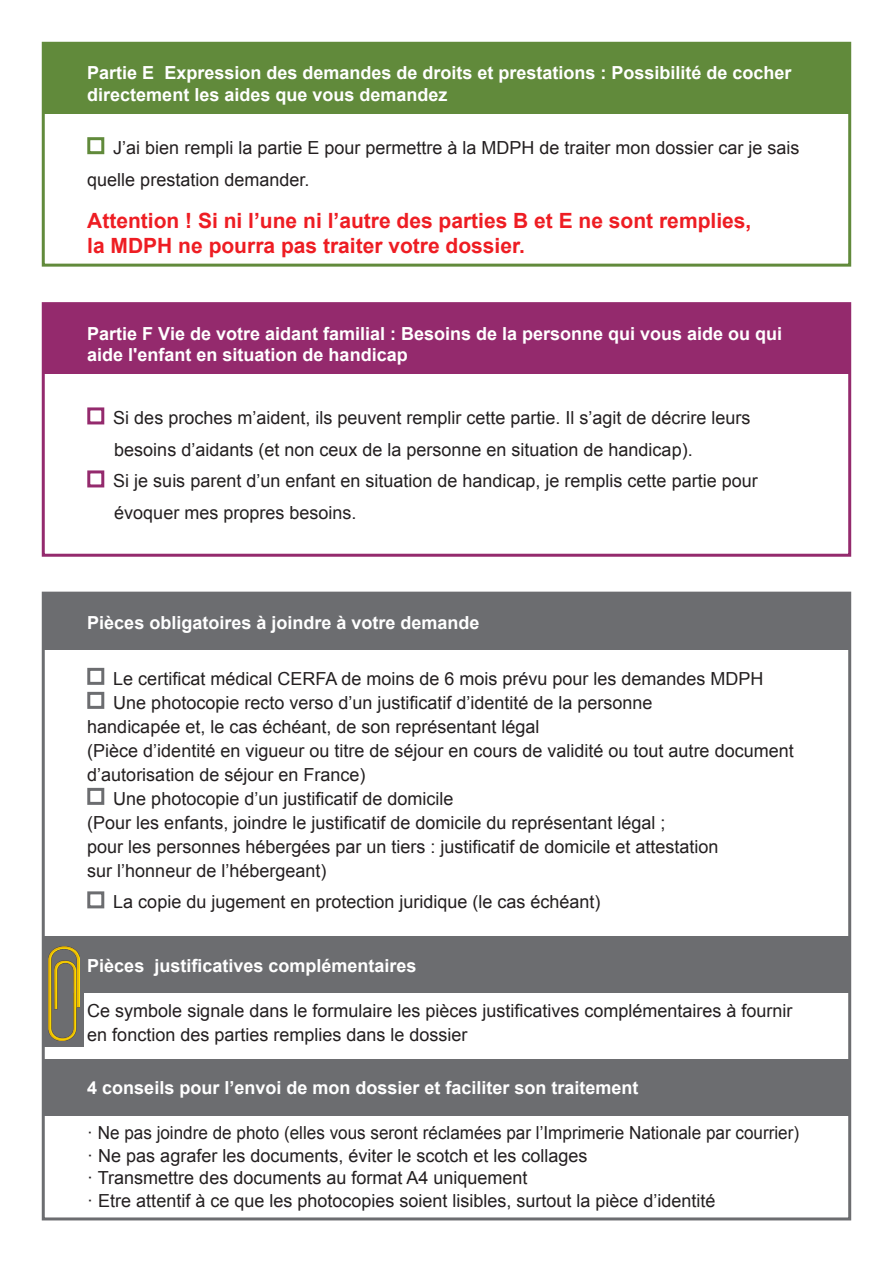
<style>
.page{position:relative;width:893px;height:1263px;background:#fff}
.page>*{position:absolute;margin:0;border:0;box-sizing:border-box;transform-origin:0 0}
.t1{font:700 21px/25.2px "Arial";color:#ee1d23}
.t2{font:18px/31.5px "Arial";color:#231f20}
.t3{font:700 18px/21.6px "Arial";color:#fff}
.t4{font:18px "Arial";color:#231f20;scale:.95 1}
</style>
<div class="page">
<div style="left:43px;top:1059px;width:808px;height:57px;background:#6c6d70"></div>
<div style="left:42px;top:936px;width:808px;height:57px;background:#6c6d70"></div>
<div style="left:43px;top:43px;width:808px;height:71px;background:#618a3b"></div>
<div style="left:87px;top:137px;width:17px;height:17px;border:3px solid #618a3b"></div>
<div style="left:42px;top:42px;width:809px;height:225px;border:3px solid #618a3b"></div>
<div style="left:43px;top:304px;width:808px;height:70px;background:#942a6d"></div>
<div style="left:87px;top:407px;width:17px;height:17px;border:3px solid #942a6d"></div>
<div style="left:87px;top:470px;width:17px;height:17px;border:3px solid #942a6d"></div>
<div style="left:42px;top:302px;width:809px;height:255px;border:3px solid #942a6d"></div>
<div style="left:43px;top:593px;width:808px;height:57px;background:#6c6d70"></div>
<div style="left:87px;top:668px;width:17px;height:17px;border:3px solid #6c6d70"></div>
<div style="left:87px;top:692px;width:17px;height:17px;border:3px solid #6c6d70"></div>
<div style="left:87px;top:788px;width:17px;height:17px;border:3px solid #6c6d70"></div>
<div style="left:87px;top:891px;width:17px;height:17px;border:3px solid #6c6d70"></div>
<div style="left:42px;top:592px;width:809px;height:628px;border:3px solid #6c6d70"></div>
<div style="left:44px;top:977px;width:39px;height:69px;background:#6c6d70"></div>
<img style="left:49px;top:946px;width:31px;height:94px">
<p class="t3" style="left:87px;top:63px;width:706px">Partie E Expression des demandes de droits et prestations : Possibilité de cocher directement les aides que vous demandez</p>
<p class="t2" style="left:87px;top:132px;width:714px;text-indent:26px">J’ai bien rempli la partie E pour permettre à la MDPH de traiter mon dossier car je sais quelle prestation demander.</p>
<p class="t1" style="left:87px;top:209px;width:666px">Attention ! Si ni l’une ni l’autre des parties B et E ne sont remplies, la MDPH ne pourra pas traiter votre dossier.</p>
<p class="t3" style="left:87px;top:323px;width:696px">Partie F Vie de votre aidant familial : Besoins de la personne qui vous aide ou qui aide l'enfant en situation de handicap</p>
<p class="t2" style="left:113px;top:403px;width:639px">Si des proches m’aident, ils peuvent remplir cette partie. Il s’agit de décrire leurs besoins d’aidants (et non ceux de la personne en situation de handicap).</p>
<p class="t2" style="left:113px;top:466px;width:646px">Si je suis parent d’un enfant en situation de handicap, je remplis cette partie pour évoquer mes propres besoins.</p>
<p class="t3" style="left:87px;top:613px;width:394px">Pièces obligatoires à joindre à votre demande</p>
<p class="t2" style="left:113px;top:663px;width:652px">Le certificat médical CERFA de moins de 6 mois prévu pour les demandes MDPH</p>
<p class="t2" style="left:113px;top:687px;width:541px">Une photocopie recto verso d’un justificatif d’identité de la personne</p>
<p class="t2" style="left:87px;top:711px;width:454px">handicapée et, le cas échéant, de son représentant légal</p>
<p class="t2" style="left:87px;top:735px;width:708px">(Pièce d’identité en vigueur ou titre de séjour en cours de validité ou tout autre document</p>
<p class="t2" style="left:87px;top:759px;width:280px">d’autorisation de séjour en France)</p>
<p class="t2" style="left:113px;top:783px;width:342px">Une photocopie d’un justificatif de domicile</p>
<p class="t2" style="left:87px;top:811px;width:633px;line-height:24px">(Pour les enfants, joindre le justificatif de domicile du représentant légal ;<br>pour les personnes hébergées par un tiers : justificatif de domicile et attestation sur l’honneur de l’hébergeant)</p>
<p class="t2" style="left:113px;top:886px;width:489px">La copie du jugement en protection juridique (le cas échéant)</p>
<p class="t3" style="left:87px;top:955px;width:331px">Pièces justificatives complémentaires</p>
<p class="t2" style="left:87px;top:999px;width:707px;line-height:24px">Ce symbole signale dans le formulaire les pièces justificatives complémentaires à fournir en fonction des parties remplies dans le dossier</p>
<p class="t3" style="left:87px;top:1077px;width:553px">4 conseils pour l’envoi de mon dossier et faciliter son traitement</p>
<p class="t4" style="left:87px;top:1121px;width:751px">· Ne pas joindre de photo (elles vous seront réclamées par l’Imprimerie Nationale par courrier)</p>
<p class="t2" style="left:87px;top:1140px;width:502px">· Ne pas agrafer les documents, éviter le scotch et les collages</p>
<p class="t2" style="left:87px;top:1162px;width:442px">· Transmettre des documents au format A4 uniquement</p>
<p class="t2" style="left:87px;top:1185px;width:630px">· Etre attentif à ce que les photocopies soient lisibles, surtout la pièce d’identité</p>
</div>
